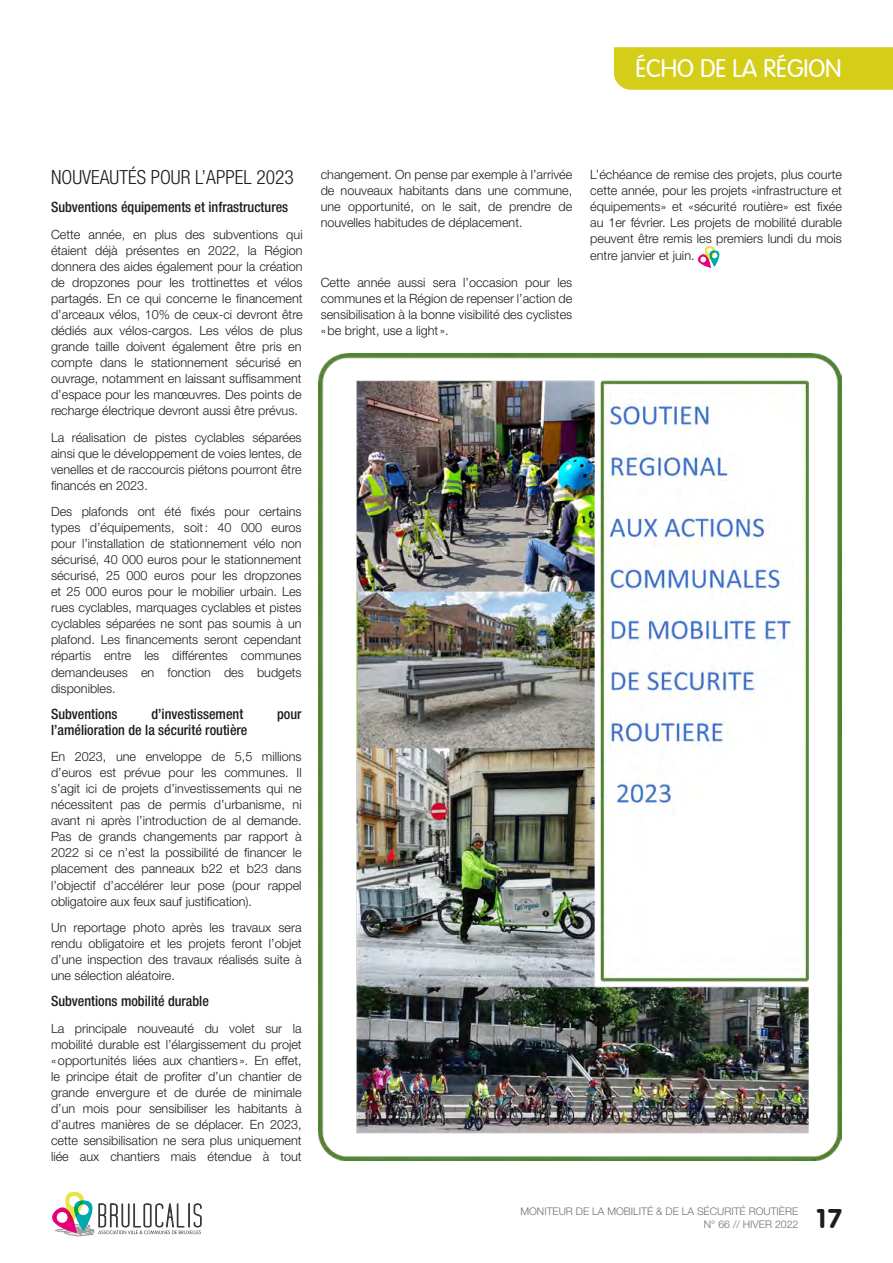
<style>
.page{position:relative;width:893px;height:1263px;background:#fff}
.page>*{position:absolute;margin:0;border:0;box-sizing:border-box;transform-origin:0 0}
.t1{font:700 27px "Vag Rounded";color:#1d1d1b}
.t2{font:300 25.5px "Vag";color:#fff}
.t3{font:300 condensed 19.5px "Helvetica Neue LT Pro";color:#1d1d1b}
.t4{font:500 condensed 14.25px "Helvetica Neue LT Pro";color:#1d1d1b}
.t5{font:300 12.75px/16px "Helvetica Neue LT Pro";color:#1d1d1b;text-align:justify}
.t6{font:300 10.5px/12.6px "Helvetica Neue LT Pro";color:#706f6f;text-align:right}
</style>
<div class="page">
<svg style="left:697px;top:246px;width:23px;height:22px"></svg>
<img style="left:319px;top:354px;width:523px;height:806px">
<svg style="left:52px;top:1192px;width:150px;height:44px"></svg>
<div style="left:614px;top:47px;width:279px;height:43px;background:#d5ce19"></div>
<h2 class="t2" style="left:635px;top:55px;width:208px">ÉCHO DE LA RÉGION</h2>
<h3 class="t3" style="left:51px;top:166px;width:244px">NOUVEAUTÉS POUR L’APPEL 2023</h3>
<p class="t4" style="left:51px;top:199px;width:239px">Subventions équipements et infrastructures</p>
<p class="t5" style="left:51px;top:226px;width:253px">Cette année, en plus des subventions qui étaient déjà présentes en 2022, la Région donnera des aides également pour la création de dropzones pour les trottinettes et vélos partagés. En ce qui concerne le financement d’arceaux vélos, 10% de ceux-ci devront être dédiés aux vélos-cargos. Les vélos de plus grande taille doivent également être pris en compte dans le stationnement sécurisé en ouvrage, notamment en laissant suffisamment d’espace pour les manœuvres. Des points de recharge électrique devront aussi être prévus.</p>
<p class="t5" style="left:51px;top:429px;width:252px">La réalisation de pistes cyclables séparées ainsi que le développement de voies lentes, de venelles et de raccourcis piétons pourront être financés en 2023.</p>
<p class="t5" style="left:51px;top:503px;width:252px">Des plafonds ont été fixés pour certains types d’équipements, soit: 40 000 euros pour l’installation de stationnement vélo non sécurisé, 40 000 euros pour le stationnement sécurisé, 25 000 euros pour les dropzones et 25 000 euros pour le mobilier urbain. Les rues cyclables, marquages cyclables et pistes cyclables séparées ne sont pas soumis à un plafond. Les financements seront cependant répartis entre les différentes communes demandeuses en fonction des budgets disponibles.</p>
<p class="t4" style="left:51px;top:705px;width:68px">Subventions</p>
<p class="t4" style="left:151px;top:705px;width:93px">d’investissement</p>
<p class="t4" style="left:277px;top:705px;width:26px">pour</p>
<p class="t4" style="left:51px;top:721px;width:198px">l’amélioration de la sécurité routière</p>
<p class="t5" style="left:51px;top:748px;width:252px">En 2023, une enveloppe de 5,5 millions d’euros est prévue pour les communes. Il s’agit ici de projets d’investissements qui ne nécessitent pas de permis d’urbanisme, ni avant ni après l’introduction de al demande.<br>Pas de grands changements par rapport à 2022 si ce n’est la possibilité de financer le placement des panneaux b22 et b23 dans l’objectif d’accélérer leur pose (pour rappel obligatoire aux feux sauf justification).</p>
<p class="t5" style="left:51px;top:919px;width:252px">Un reportage photo après les travaux sera rendu obligatoire et les projets feront l’objet d’une inspection des travaux réalisés suite à une sélection aléatoire.</p>
<p class="t4" style="left:51px;top:993px;width:159px">Subventions mobilité durable</p>
<p class="t5" style="left:51px;top:1020px;width:252px">La principale nouveauté du volet sur la mobilité durable est l’élargissement du projet «opportunités liées aux chantiers ». En effet, le principe était de profiter d’un chantier de grande envergure et de durée de minimale d’un mois pour sensibiliser les habitants à d’autres manières de se déplacer. En 2023, cette sensibilisation ne sera plus uniquement liée aux chantiers mais étendue à tout</p>
<p class="t5" style="left:321px;top:166px;width:253px">changement. On pense par exemple à l’arrivée de nouveaux habitants dans une commune, une opportunité, on le sait, de prendre de nouvelles habitudes de déplacement.</p>
<p class="t5" style="left:321px;top:274px;width:253px">Cette année aussi sera l’occasion pour les communes et la Région de repenser l’action de sensibilisation à la bonne visibilité des cyclistes «be bright, use a light ».</p>
<p class="t5" style="left:590px;top:166px;width:253px">L’échéance de remise des projets, plus courte cette année, pour les projets «infrastructure et équipements» et «sécurité routière» est fixée au 1er février. Les projets de mobilité durable peuvent être remis les premiers lundi du mois entre janvier et juin.</p>
<p class="t6" style="left:520px;top:1205px;width:279px">MONITEUR DE LA MOBILITÉ &amp; DE LA SÉCURITÉ ROUTIÈRE<br>N° 66 // HIVER 2022</p>
<h1 class="t1" style="left:816px;top:1203px;width:27px">17</h1>
</div>
